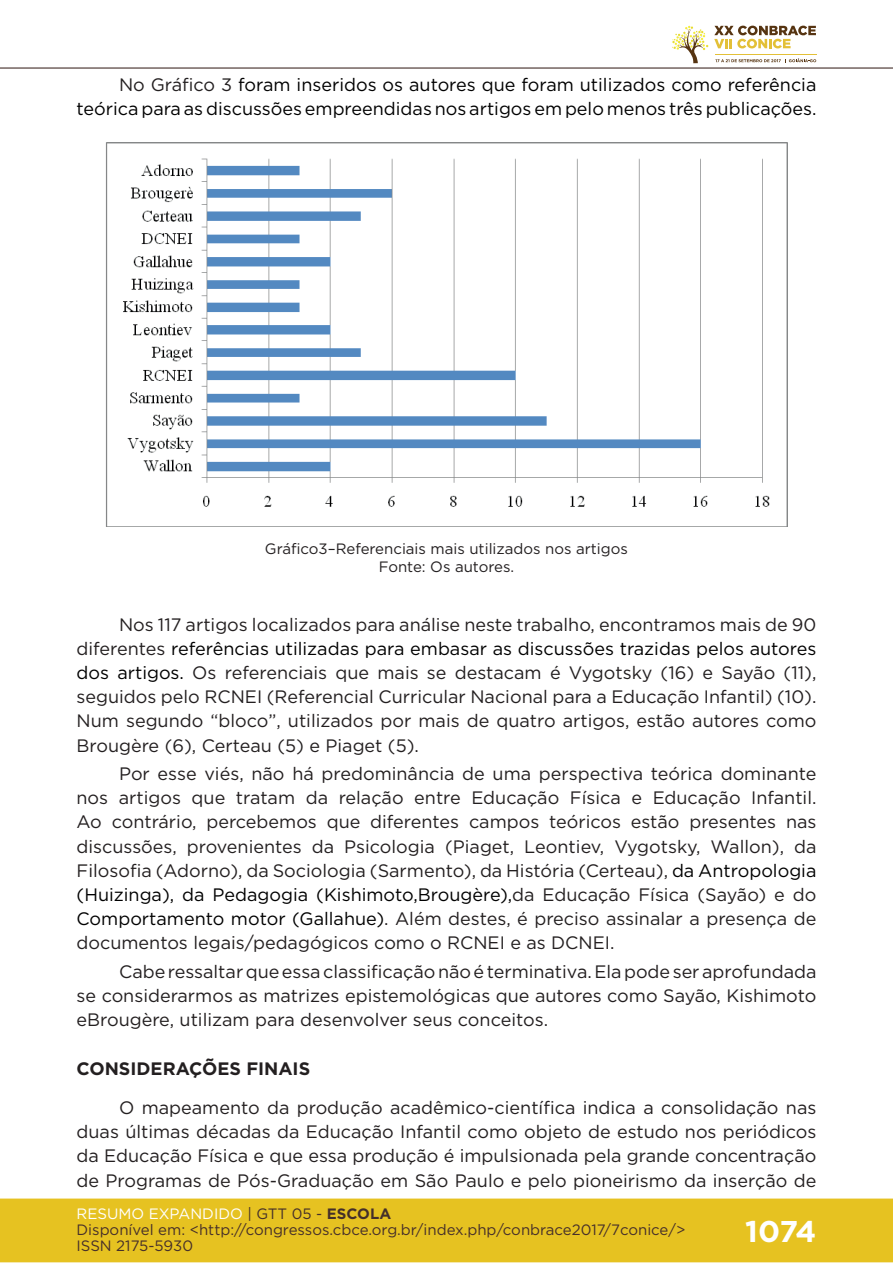
<style>
.page{position:relative;width:893px;height:1263px;background:#fff}
.page>*{position:absolute;margin:0;border:0;box-sizing:border-box;transform-origin:0 0}
.t1{font:700 30px "Gotham";color:#fff}
.t2{font:18px/24.2px "Gotham";color:#231f20;text-align:justify}
.t3{font:18px/24.2px "Gotham";color:#000001;text-align:right}
.t4{font:700 18px "Gotham";color:#231f20}
.t5{font:15px/16px "Gotham";color:#462f2a}
.t6{font:15px/18.1px "Gotham";color:#231f20;text-align:center}
.s1{color:#231f20}
.s2{color:#000001}
.s3{color:#fff}
.s4{color:#442f2a}
.s5{font-weight:700;color:#442f2a}
</style>
<div class="page">
<div style="left:0;top:1198px;width:893px;height:64px;background:#e6c221;border:2px solid #e6c221"></div>
<hr style="left:0;top:67px;width:893px;height:2px;background:#442f2a">
<svg style="left:672px;top:26px;width:144px;height:37px"></svg>
<img style="left:106px;top:143px;width:682px;height:383px">
<p class="t3" style="left:77px;top:72px;width:741px"><span class="s1">No Gráfico 3</span> foram inseridos os autores que foram utilizados como referência teórica para as discussões empreendidas nos artigos em pelo menos três publicações.</p>
<p class="t6" style="left:265px;top:539px;width:364px">Gráfico3–Referenciais mais utilizados nos artigos<br>Fonte: Os autores.</p>
<p class="t2" style="left:77px;top:612px;width:741px;text-indent:43px">Nos 117 artigos localizados para análise neste trabalho, encontramos mais de 90 diferentes <span class="s2">referências utilizadas para embasar as discussões trazidas pelos autores dos artigos.</span> Os referenciais que mais se destacam é Vygotsky (16) e Sayão (11), seguidos pelo RCNEI (Referencial Curricular Nacional para a Educação Infantil) (10).<br>Num segundo “bloco”, utilizados por mais de quatro artigos, estão autores como Brougère (6), Certeau (5) e Piaget (5).</p>
<p class="t2" style="left:77px;top:761px;width:741px;text-indent:43px">Por esse viés, não há predominância de uma perspectiva teórica dominante nos artigos que tratam da relação entre Educação Física e Educação Infantil.<br>Ao contrário, percebemos que diferentes campos teóricos estão presentes nas discussões, provenientes da Psicologia (Piaget, Leontiev, Vygotsky, Wallon), da Filosofia (Adorno), da Sociologia (Sarmento), da História (Certeau), <span class="s2">da Antropologia (Huizinga), da Pedagogia (Kishimoto,Brougère),</span>da Educação Física (Sayão) e do <span class="s2">Comportamento motor (Gallahue)</span>. Além destes, é preciso assinalar a presença de documentos legais/pedagógicos como o RCNEI e as DCNEI.</p>
<p class="t2" style="left:77px;top:959px;width:741px;text-indent:43px">Cabe ressaltar que essa classificação não é terminativa. Ela pode ser aprofundada se considerarmos as matrizes epistemológicas que autores como Sayão, Kishimoto eBrougère, utilizam para desenvolver seus conceitos.</p>
<p class="t4" style="left:77px;top:1056px;width:235px">CONSIDERAÇÕES FINAIS</p>
<p class="t2" style="left:77px;top:1095px;width:741px;text-indent:43px">O mapeamento da produção acadêmico-científica indica a consolidação nas duas últimas décadas da Educação Infantil como objeto de estudo nos periódicos da Educação Física e que essa produção é impulsionada pela grande concentração de Programas de Pós-Graduação em São Paulo e pelo pioneirismo da inserção de</p>
<p class="t5" style="left:77px;top:1205px;width:610px"><span class="s3">RESUMO EXPANDIDO</span> <span class="s4">| GTT 05 -</span> <span class="s5">ESCOLA<br></span>Disponível em: &lt;http://congressos.cbce.org.br/index.php/conbrace2017/7conice/&gt;<br>ISSN 2175-5930</p>
<h1 class="t1" style="left:745px;top:1212px;width:73px">1074</h1>
</div>
